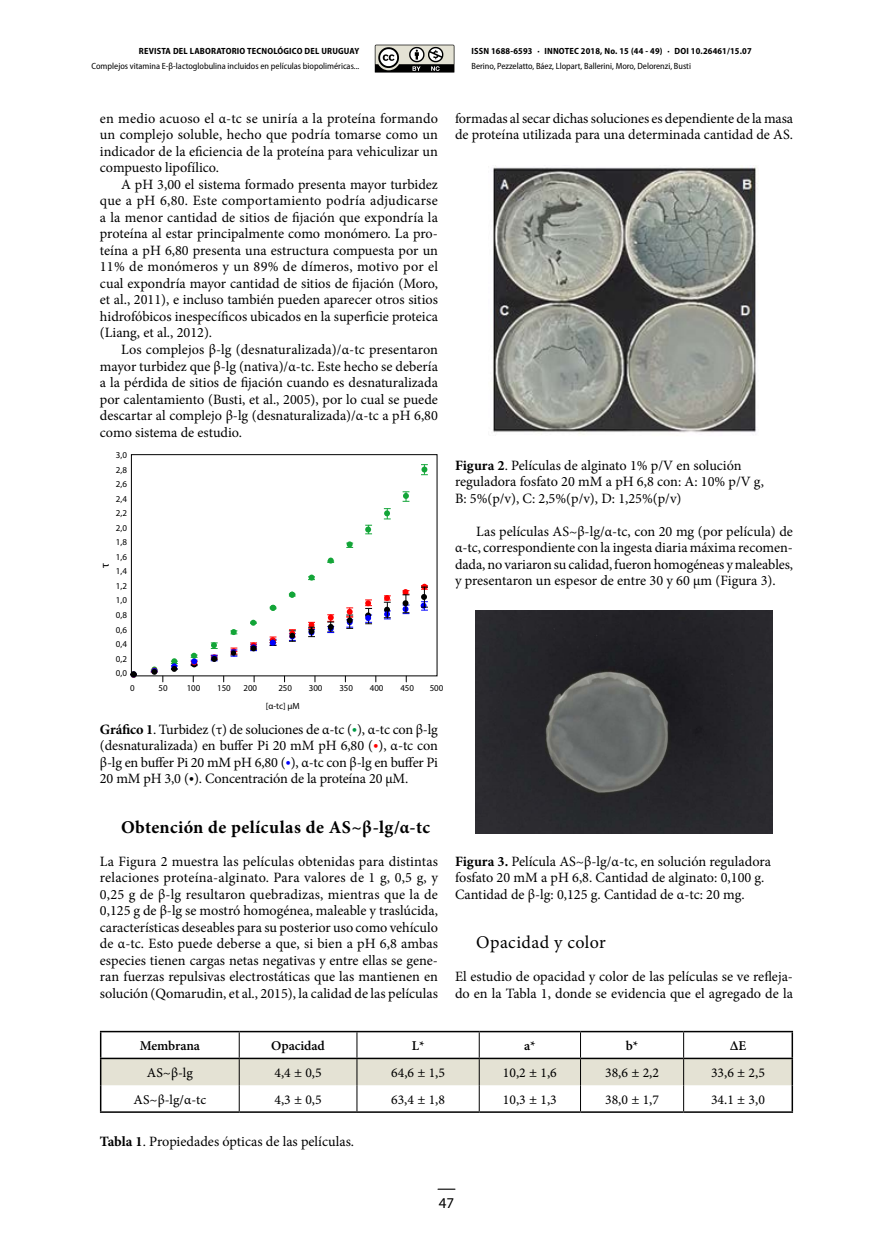
<style>
.page{position:relative;width:893px;height:1255px;background:#fff}
.page>*{position:absolute;margin:0;border:0;box-sizing:border-box;transform-origin:0 0}
.t1{font:700 18px "Minion Pro";letter-spacing:.02em;color:#000}
.t2{font:18px "Minion Pro";letter-spacing:.02em;color:#000}
.t3{font:15px "Myriad Pro";color:#000}
.t4{font:14.25px/16.5px "Minion Pro";color:#000;text-align:justify}
.t5{font:13.5px "Minion Pro Capt";color:#000}
.t6{font:600 13.5px "Minion Pro";letter-spacing:-.005em;color:#000}
.t7{font:11.85px "Myriad Pro";color:#000}
.t8{font:semi-condensed 9px "Myriad Pro";color:#000}
.t9{font:700 semi-condensed 9px "Myriad Pro";letter-spacing:.02em;color:#000}
.t10{font:9px/14.5px "Myriad Pro";letter-spacing:-.005em;color:#000;text-align:justify}
.s1{font-weight:700}
.s2{color:#009a46}
.s3{color:#f00}
.s4{color:#00f}
</style>
<div class="page">
<svg style="left:438px;top:1188px;width:17px;height:1px"></svg>
<svg style="left:375px;top:45px;width:79px;height:28px;background:#8b8a85"></svg>
<svg style="left:421px;top:464px;width:7px;height:11px"></svg>
<svg style="left:289px;top:629px;width:7px;height:13px"></svg>
<svg style="left:308px;top:622px;width:7px;height:15px"></svg>
<svg style="left:327px;top:614px;width:7px;height:19px"></svg>
<svg style="left:346px;top:607px;width:7px;height:22px"></svg>
<svg style="left:365px;top:599px;width:7px;height:25px"></svg>
<svg style="left:327px;top:557px;width:7px;height:6px"></svg>
<svg style="left:346px;top:541px;width:7px;height:7px"></svg>
<svg style="left:365px;top:525px;width:7px;height:9px"></svg>
<svg style="left:384px;top:508px;width:7px;height:11px"></svg>
<svg style="left:403px;top:491px;width:6px;height:11px"></svg>
<svg style="left:191px;top:652px;width:7px;height:15px"></svg>
<svg style="left:230px;top:629px;width:7px;height:6px"></svg>
<svg style="left:171px;top:658px;width:7px;height:14px"></svg>
<svg style="left:211px;top:642px;width:7px;height:20px"></svg>
<svg style="left:230px;top:647px;width:7px;height:9px"></svg>
<svg style="left:250px;top:642px;width:7px;height:9px"></svg>
<svg style="left:250px;top:619px;width:7px;height:6px"></svg>
<svg style="left:270px;top:604px;width:7px;height:7px"></svg>
<svg style="left:289px;top:591px;width:7px;height:6px"></svg>
<svg style="left:308px;top:574px;width:7px;height:6px"></svg>
<svg style="left:130px;top:671px;width:7px;height:7px"></svg>
<svg style="left:270px;top:636px;width:6px;height:10px"></svg>
<svg style="left:384px;top:595px;width:7px;height:24px"></svg>
<svg style="left:403px;top:589px;width:6px;height:25px"></svg>
<svg style="left:421px;top:583px;width:7px;height:27px"></svg>
<div style="left:131px;top:454px;width:306px;height:222px;border:1px solid #000"></div>
<svg style="left:151px;top:666px;width:12px;height:16px"></svg>
<img style="left:493px;top:165px;width:265px;height:270px">
<img style="left:476px;top:611px;width:296px;height:222px">
<hr style="left:100px;top:1030px;width:139px;height:2px;background:#000">
<hr style="left:239px;top:1030px;width:118px;height:2px;background:#000">
<hr style="left:357px;top:1030px;width:122px;height:2px;background:#000">
<hr style="left:479px;top:1030px;width:101px;height:2px;background:#000">
<hr style="left:580px;top:1030px;width:104px;height:2px;background:#000">
<hr style="left:684px;top:1030px;width:109px;height:2px;background:#000">
<hr style="left:791px;top:1032px;width:2px;height:25px;background:#000">
<hr style="left:684px;top:1057px;width:109px;height:2px;background:#000">
<hr style="left:791px;top:1059px;width:2px;height:26px;background:#000">
<hr style="left:791px;top:1085px;width:2px;height:26px;background:#000">
<hr style="left:100px;top:1111px;width:139px;height:1px;background:#000">
<hr style="left:239px;top:1111px;width:118px;height:1px;background:#000">
<hr style="left:357px;top:1111px;width:122px;height:1px;background:#000">
<hr style="left:479px;top:1111px;width:101px;height:1px;background:#000">
<hr style="left:580px;top:1111px;width:104px;height:1px;background:#000">
<hr style="left:684px;top:1111px;width:109px;height:1px;background:#000">
<svg style="left:100px;top:1032px;width:692px;height:79px"></svg>
<p class="t9" style="left:139px;top:46px;width:222px">REVISTA DEL LABORATORIO TECNOLÓGICO DEL URUGUAY</p>
<p class="t8" style="left:92px;top:61px;width:269px">Complejos vitamina E-β-lactoglobulina incluidos en películas biopoliméricas...</p>
<p class="t9" style="left:471px;top:46px;width:282px">ISSN 1688-6593 · INNOTEC 2018, No. 15 (44 - 49) · DOI 10.26461/15.07</p>
<p class="t8" style="left:471px;top:61px;width:221px">Berino, Pezzelatto, Báez, Llopart, Ballerini, Moro, Delorenzi, Busti</p>
<p class="t4" style="left:100px;top:110px;width:340px">en medio acuoso el α-tc se uniría a la proteína formando un complejo soluble, hecho que podría tomarse como un indicador de la eficiencia de la proteína para vehiculizar un compuesto lipofílico.</p>
<p class="t4" style="left:100px;top:176px;width:340px;text-indent:21px">A pH 3,00 el sistema formado presenta mayor turbidez que a pH 6,80. Este comportamiento podría adjudicarse a la menor cantidad de sitios de fijación que expondría la proteína al estar principalmente como monómero. La pro&shy;teína a pH 6,80 presenta una estructura compuesta por un 11% de monómeros y un 89% de dímeros, motivo por el cual expondría mayor cantidad de sitios de fijación (Moro, et al., 2011), e incluso también pueden aparecer otros sitios hidrofóbicos inespecíficos ubicados en la superficie proteica (Liang, et al., 2012).</p>
<p class="t4" style="left:100px;top:341px;width:340px;text-indent:21px">Los complejos β-lg (desnaturalizada)/α-tc presentaron mayor turbidez que β-lg (nativa)/α-tc. Este hecho se debería a la pérdida de sitios de fijación cuando es desnaturalizada por calentamiento (Busti, et al., 2005), por lo cual se puede descartar al complejo β-lg (desnaturalizada)/α-tc a pH 6,80 como sistema de estudio.</p>
<p class="t10" style="left:116px;top:448px;width:12px">3,0<br>2,8<br>2,6<br>2,4<br>2,2<br>2,0<br>1,8<br>1,6<br>1,4<br>1,2<br>1,0<br>0,8<br>0,6<br>0,4<br>0,2<br>0,0</p>
<p class="t7" style="left:98px;top:567px;width:6px;rotate:-90deg">τ</p>
<p class="t10" style="left:130px;top:681px;width:6px">0</p>
<p class="t10" style="left:158px;top:681px;width:11px">50</p>
<p class="t10" style="left:187px;top:681px;width:15px">100</p>
<p class="t10" style="left:217px;top:681px;width:15px">150</p>
<p class="t10" style="left:244px;top:681px;width:15px">200</p>
<p class="t10" style="left:278px;top:681px;width:15px">250</p>
<p class="t10" style="left:309px;top:681px;width:15px">300</p>
<p class="t10" style="left:339px;top:681px;width:15px">350</p>
<p class="t10" style="left:370px;top:681px;width:15px">400</p>
<p class="t10" style="left:400px;top:681px;width:15px">450</p>
<p class="t10" style="left:430px;top:681px;width:15px">500</p>
<p class="t4" style="left:100px;top:721px;width:340px"><span class="s1">Gráfico 1</span>. Turbidez (τ) de soluciones de α-tc (<span class="s2">•</span>), α-tc con β-lg (desnaturalizada) en buffer Pi 20 mM pH 6,80 (<span class="s3">•</span>), α-tc con β-lg en buffer Pi 20 mM pH 6,80 (<span class="s4">•</span>), α-tc con β-lg en buffer Pi 20 mM pH 3,0 (•). Concentración de la proteína 20 µM.</p>
<p class="t1" style="left:121px;top:814px;width:310px">Obtención de películas de AS~β-lg/α-tc</p>
<p class="t4" style="left:100px;top:853px;width:340px">La Figura 2 muestra las películas obtenidas para distintas relaciones proteína-alginato. Para valores de 1 g, 0,5 g, y 0,25 g de β-lg resultaron quebradizas, mientras que la de 0,125 g de β-lg se mostró homogénea, maleable y traslúcida, características deseables para su posterior uso como vehículo de α-tc. Esto puede deberse a que, si bien a pH 6,8 ambas especies tienen cargas netas negativas y entre ellas se gene&shy;ran fuerzas repulsivas electrostáticas que las mantienen en solución (Qomarudin, et al., 2015), la calidad de las películas</p>
<p class="t10" style="left:266px;top:698px;width:35px">[α-tc] µM</p>
<p class="t4" style="left:455px;top:110px;width:340px">formadas al secar dichas soluciones es dependiente de la masa de proteína utilizada para una determinada cantidad de AS.</p>
<p class="t4" style="left:455px;top:457px;width:310px;text-align:left"><span class="s1">Figura 2</span>. Películas de alginato 1% p/V en solución reguladora fosfato 20 mM a pH 6,8 con: A: 10% p/V g,<br>B: 5%(p/v), C: 2,5%(p/v), D: 1,25%(p/v)</p>
<p class="t4" style="left:455px;top:523px;width:340px;text-indent:21px">Las películas AS~β-lg/α-tc, con 20 mg (por película) de α-tc, correspondiente con la ingesta diaria máxima recomen&shy;dada, no variaron su calidad, fueron homogéneas y maleables, y presentaron un espesor de entre 30 y 60 µm (Figura 3).</p>
<p class="t4" style="left:455px;top:853px;width:317px;text-align:left"><span class="s1">Figura 3.</span> Película AS~β-lg/α-tc, en solución reguladora fosfato 20 mM a pH 6,8. Cantidad de alginato: 0,100 g.<br>Cantidad de β-lg: 0,125 g. Cantidad de α-tc: 20 mg.</p>
<p class="t2" style="left:476px;top:930px;width:131px">Opacidad y color</p>
<p class="t4" style="left:455px;top:968px;width:340px">El estudio de opacidad y color de las películas se ve refleja&shy;do en la Tabla 1, donde se evidencia que el agregado de la</p>
<p class="t6" style="left:140px;top:1036px;width:62px">Membrana</p>
<p class="t6" style="left:271px;top:1036px;width:55px">Opacidad</p>
<p class="t6" style="left:412px;top:1036px;width:14px">L*</p>
<p class="t6" style="left:524px;top:1036px;width:13px">a*</p>
<p class="t6" style="left:626px;top:1036px;width:14px">b*</p>
<p class="t6" style="left:730px;top:1036px;width:18px">∆E</p>
<p class="t5" style="left:147px;top:1063px;width:47px">AS~β-lg</p>
<p class="t5" style="left:274px;top:1063px;width:49px">4,4 ± 0,5</p>
<p class="t5" style="left:391px;top:1063px;width:55px">64,6 ± 1,5</p>
<p class="t5" style="left:503px;top:1063px;width:55px">10,2 ± 1,6</p>
<p class="t5" style="left:605px;top:1063px;width:55px">38,6 ± 2,2</p>
<p class="t5" style="left:711px;top:1063px;width:55px">33,6 ± 2,5</p>
<p class="t5" style="left:134px;top:1089px;width:74px">AS~β-lg/α-tc</p>
<p class="t5" style="left:274px;top:1089px;width:49px">4,3 ± 0,5</p>
<p class="t5" style="left:391px;top:1089px;width:55px">63,4 ± 1,8</p>
<p class="t5" style="left:503px;top:1089px;width:55px">10,3 ± 1,3</p>
<p class="t5" style="left:605px;top:1089px;width:55px">38,0 ± 1,7</p>
<p class="t5" style="left:711px;top:1089px;width:55px">34.1 ± 3,0</p>
<p class="t4" style="left:100px;top:1133px;width:256px"><span class="s1">Tabla 1</span>. Propiedades ópticas de las películas.</p>
<p class="t3" style="left:439px;top:1193px;width:17px">47</p>
</div>
